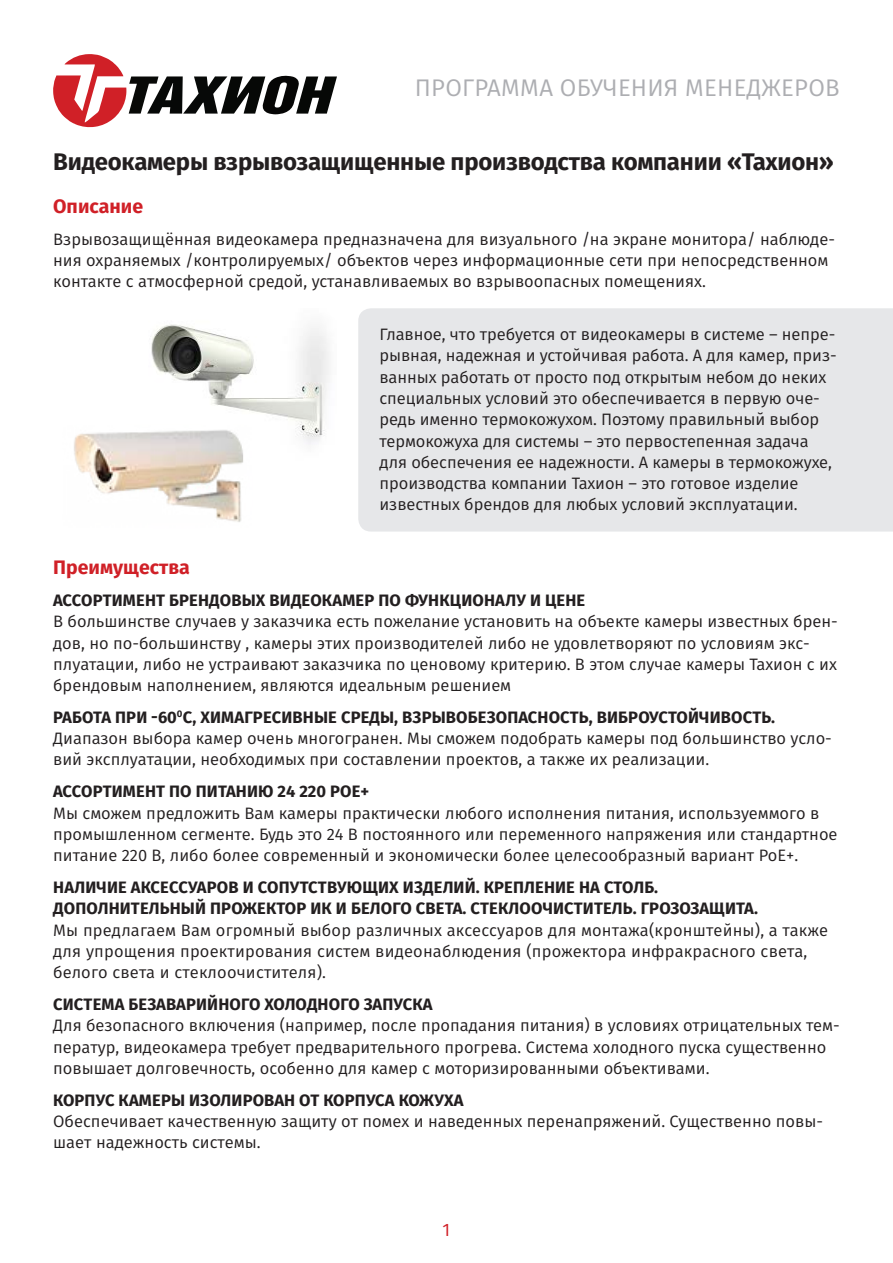
<style>
.page{position:relative;width:893px;height:1263px;background:#fff}
.page>*{position:absolute;margin:0;border:0;box-sizing:border-box;transform-origin:0 0}
.Heading_2{font:700 24px "Fira Sans";letter-spacing:-.01em;color:#231f20}
.t1{font:24px "Fira Sans";letter-spacing:.01em;color:#adaeb2}
.t2{font:700 19.5px "Fira Sans";color:#d02027}
.t3{font:18px "Fira Sans";color:#d02027}
.t4{font:16.5px/21.3px "Fira Sans";color:#231f20}
.t5{font:700 16.5px "Fira Sans";letter-spacing:.01em;color:#231f20}
</style>
<div class="page">
<div style="left:358px;top:308px;width:535px;height:223px;background:#e6e7e9"></div>
<svg style="left:53px;top:54px;width:284px;height:73px"></svg>
<img style="left:151px;top:324px;width:178px;height:121px">
<img style="left:74px;top:404px;width:181px;height:118px">
<p class="t1" style="left:415px;top:70px;width:426px">ПРОГРАММА ОБУЧЕНИЯ МЕНЕДЖЕРОВ</p>
<p class="Heading_2" style="left:53px;top:141px;width:782px">Видеокамеры взрывозащищенные производства компании «Тахион»</p>
<p class="t2" style="left:53px;top:189px;width:92px">Описание</p>
<p class="t4" style="left:53px;top:228px;width:783px">Взрывозащищённая видеокамера предназначена для визуального /на экране монитора/ наблюде&shy;ния охраняемых /контролируемых/ объектов через информационные сети при непосредственном контакте с атмосферной средой, устанавливаемых во взрывоопасных помещениях.</p>
<p class="t4" style="left:379px;top:323px;width:459px">Главное, что требуется от видеокамеры в системе – непре&shy;рывная, надежная и устойчивая работа. А для камер, приз&shy;ванных работать от просто под открытым небом до неких специальных условий это обеспечивается в первую оче&shy;редь именно термокожухом. Поэтому правильный выбор термокожуха для системы – это первостепенная задача для обеспечения ее надежности. А камеры в термокожухе, производства компании Тахион – это готовое изделие известных брендов для любых условий эксплуатации.</p>
<p class="t2" style="left:53px;top:551px;width:138px">Преимущества</p>
<p class="t5" style="left:53px;top:586px;width:533px">АССОРТИМЕНТ БРЕНДОВЫХ ВИДЕОКАМЕР ПО ФУНКЦИОНАЛУ И ЦЕНЕ</p>
<p class="t4" style="left:53px;top:610px;width:786px">В большинстве случаев у заказчика есть пожелание установить на объекте камеры известных брен&shy;дов, но по-большинству , камеры этих производителей либо не удовлетворяют по условиям экс&shy;плуатации, либо не устраивают заказчика по ценовому критерию. В этом случае камеры Тахион с их брендовым наполнением, являются идеальным решением</p>
<p class="t5" style="left:53px;top:703px;width:723px">РАБОТА ПРИ -60<sup>0</sup>C, ХИМАГРЕСИВНЫЕ СРЕДЫ, ВЗРЫВОБЕЗОПАСНОСТЬ, ВИБРОУСТОЙЧИВОСТЬ.</p>
<p class="t4" style="left:53px;top:727px;width:780px">Диапазон выбора камер очень многогранен. Мы сможем подобрать камеры под большинство усло&shy;вий эксплуатации, необходимых при составлении проектов, а также их реализации.</p>
<p class="t5" style="left:53px;top:778px;width:317px">АССОРТИМЕНТ ПО ПИТАНИЮ 24 220 POE+</p>
<p class="t4" style="left:53px;top:802px;width:786px">Мы сможем предложить Вам камеры практически любого исполнения питания, используеммого в промышленном сегменте. Будь это 24 В постоянного или переменного напряжения или стандартное питание 220 В, либо более современный и экономически более целесообразный вариант PoE+.</p>
<p class="t5" style="left:53px;top:873px;width:606px">НАЛИЧИЕ АКСЕССУАРОВ И СОПУТСТВУЮЩИХ ИЗДЕЛИЙ. КРЕПЛЕНИЕ НА СТОЛБ.</p>
<p class="t5" style="left:53px;top:895px;width:706px">ДОПОЛНИТЕЛЬНЫЙ ПРОЖЕКТОР ИК И БЕЛОГО СВЕТА. СТЕКЛООЧИСТИТЕЛЬ. ГРОЗОЗАЩИТА.</p>
<p class="t4" style="left:53px;top:919px;width:777px">Мы предлагаем Вам огромный выбор различных аксессуаров для монтажа(кронштейны), а также для упрощения проектирования систем видеонаблюдения (прожектора инфракрасного света, белого света и стеклоочистителя).</p>
<p class="t5" style="left:53px;top:990px;width:381px">СИСТЕМА БЕЗАВАРИЙНОГО ХОЛОДНОГО ЗАПУСКА</p>
<p class="t4" style="left:53px;top:1014px;width:788px">Для безопасного включения (например, после пропадания питания) в условиях отрицательных тем&shy;ператур, видеокамера требует предварительного прогрева. Система холодного пуска существенно повышает долговечность, особенно для камер с моторизированными объективами.</p>
<p class="t5" style="left:53px;top:1086px;width:412px">КОРПУС КАМЕРЫ ИЗОЛИРОВАН ОТ КОРПУСА КОЖУХА</p>
<p class="t4" style="left:53px;top:1110px;width:771px">Обеспечивает качественную защиту от помех и наведенных перенапряжений. Существенно повы&shy;шает надежность системы.</p>
<p class="t3" style="left:443px;top:1216px;width:9px">1</p>
</div>
